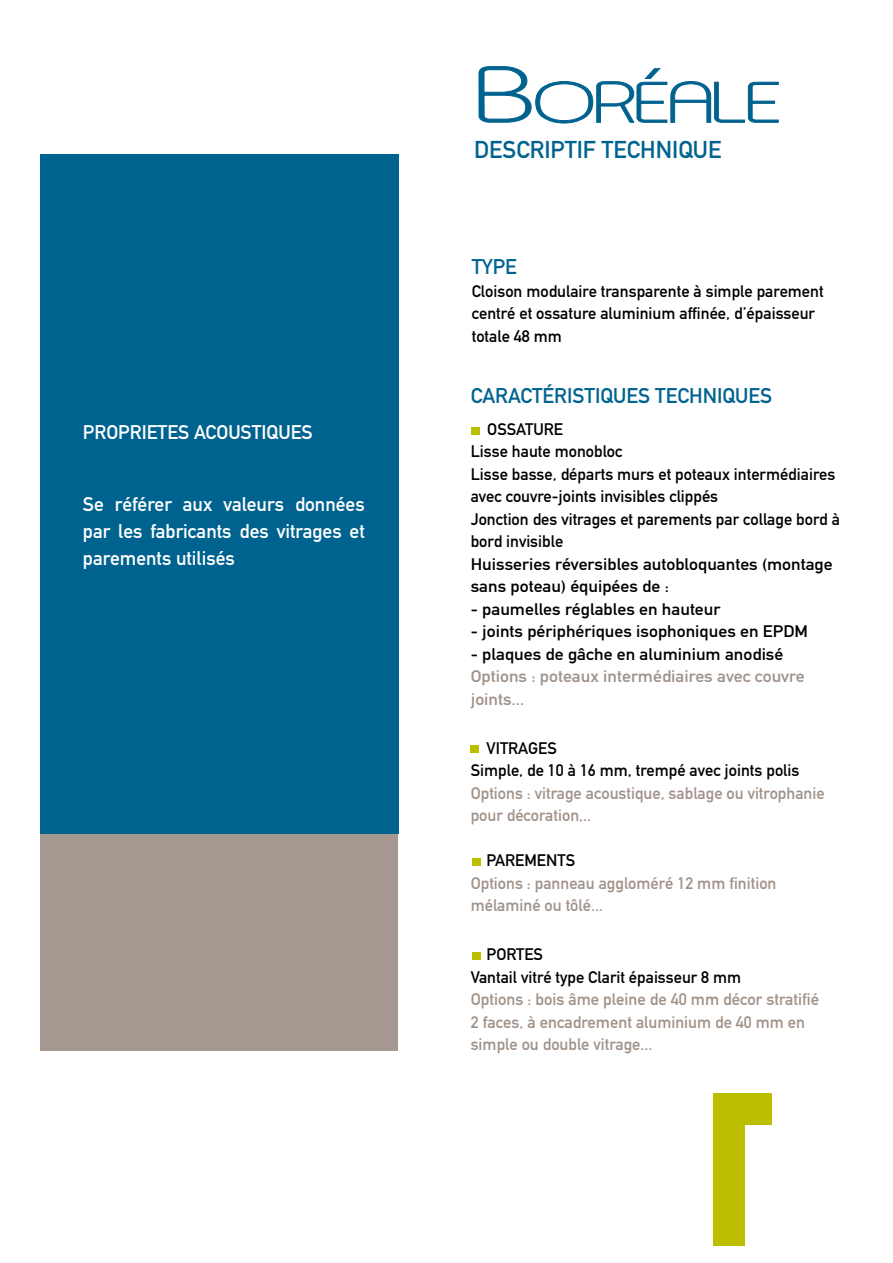
<style>
.page{position:relative;width:893px;height:1263px;background:#fff}
.page>*{position:absolute;margin:0;border:0;box-sizing:border-box;transform-origin:0 0}
.t1{font:68.7px "Asenine Wide";color:#00638f}
.t2{font:24px "DIN Mittelschrift";color:#00638f}
.t3{font:21px "DIN Mittelschrift";color:#00638f}
.t4{font:19.5px/27px "DIN Mittelschrift";color:#fff;text-align:justify}
.t5{font:16.5px/22.5px "DIN Mittelschrift";color:#000}
.t6{font:16.5px/22.5px "DIN Mittelschrift";color:#a09289}
.t7{font:16.5px/22.5px "DIN Mittelschrift";color:#a09289;scale:1.08 1}
.t8{font:16.5px "DIN Mittelschrift";color:#000;scale:1.08 1}
.s1{font-size:93.15px}
.s2{color:#000}
</style>
<div class="page">
<div style="left:40px;top:154px;width:359px;height:680px;background:#00638f"></div>
<div style="left:471px;top:427px;width:8px;height:8px;background:#bcbe00"></div>
<div style="left:470px;top:745px;width:9px;height:8px;background:#bcbe00"></div>
<div style="left:472px;top:858px;width:9px;height:7px;background:#bcbe00"></div>
<div style="left:40px;top:834px;width:358px;height:216px;background:#a59891"></div>
<div style="left:713px;top:1094px;width:59px;height:31px;background:#bcbe00"></div>
<div style="left:713px;top:1094px;width:31px;height:152px;background:#bcbe00"></div>
<svg style="left:478px;top:66px;width:301px;height:58px"></svg>
<div style="left:472px;top:952px;width:9px;height:7px;background:#bcbe00"></div>
<p class="t4" style="left:83px;top:418px;width:231px">PROPRIETES ACOUSTIQUES</p>
<p class="t4" style="left:83px;top:490px;width:283px">Se référer aux valeurs données par les fabricants des vitrages et parements utilisés</p>
<p class="t1" style="left:476px;top:67px;width:305px"><span class="s1">B</span>ORéALE</p>
<p class="t2" style="left:474px;top:136px;width:249px">DESCRIPTIF TECHNIQUE</p>
<p class="t3" style="left:472px;top:255px;width:47px">TYPE</p>
<p class="t5" style="left:472px;top:280px;width:353px">Cloison modulaire transparente à simple parement centré et ossature aluminium affinée, d’épaisseur totale 48 mm</p>
<p class="t3" style="left:471px;top:384px;width:303px">CARACTÉRISTIQUES TECHNIQUES</p>
<p class="t5" style="left:471px;top:418px;width:371px;text-indent:17px">OSSATURE<br>Lisse haute monobloc<br>Lisse basse, départs murs et poteaux intermédiaires avec couvre-joints invisibles clippés<br>Jonction des vitrages et parements par collage bord à bord invisible<br>Huisseries réversibles autobloquantes (montage sans poteau) équipées de :</p>
<p class="t8" style="left:471px;top:599px;width:233px">- paumelles réglables en hauteur</p>
<p class="t8" style="left:471px;top:622px;width:314px">- joints périphériques isophoniques en EPDM</p>
<p class="t7" style="left:471px;top:643px;width:311px"><span class="s2">- plaques de gâche en aluminium anodisé<br></span>Options : poteaux intermédiaires avec couvre joints...</p>
<p class="t6" style="left:471px;top:737px;width:355px;text-indent:16px"><span class="s2">VITRAGES<br>Simple, de 10 à 16 mm, trempé avec joints polis<br></span>Options : vitrage acoustique, sablage ou vitrophanie pour décoration,..</p>
<p class="t6" style="left:471px;top:849px;width:307px;text-indent:16px"><span class="s2">PAREMENTS<br></span>Options : panneau aggloméré 12 mm finition mélaminé ou tôlé...</p>
<p class="t6" style="left:471px;top:943px;width:350px;text-indent:16px"><span class="s2">PORTES<br>Vantail vitré type Clarit épaisseur 8 mm<br></span>Options : bois âme pleine de 40 mm décor stratifié 2 faces, à encadrement aluminium de 40 mm en simple ou double vitrage...</p>
</div>
